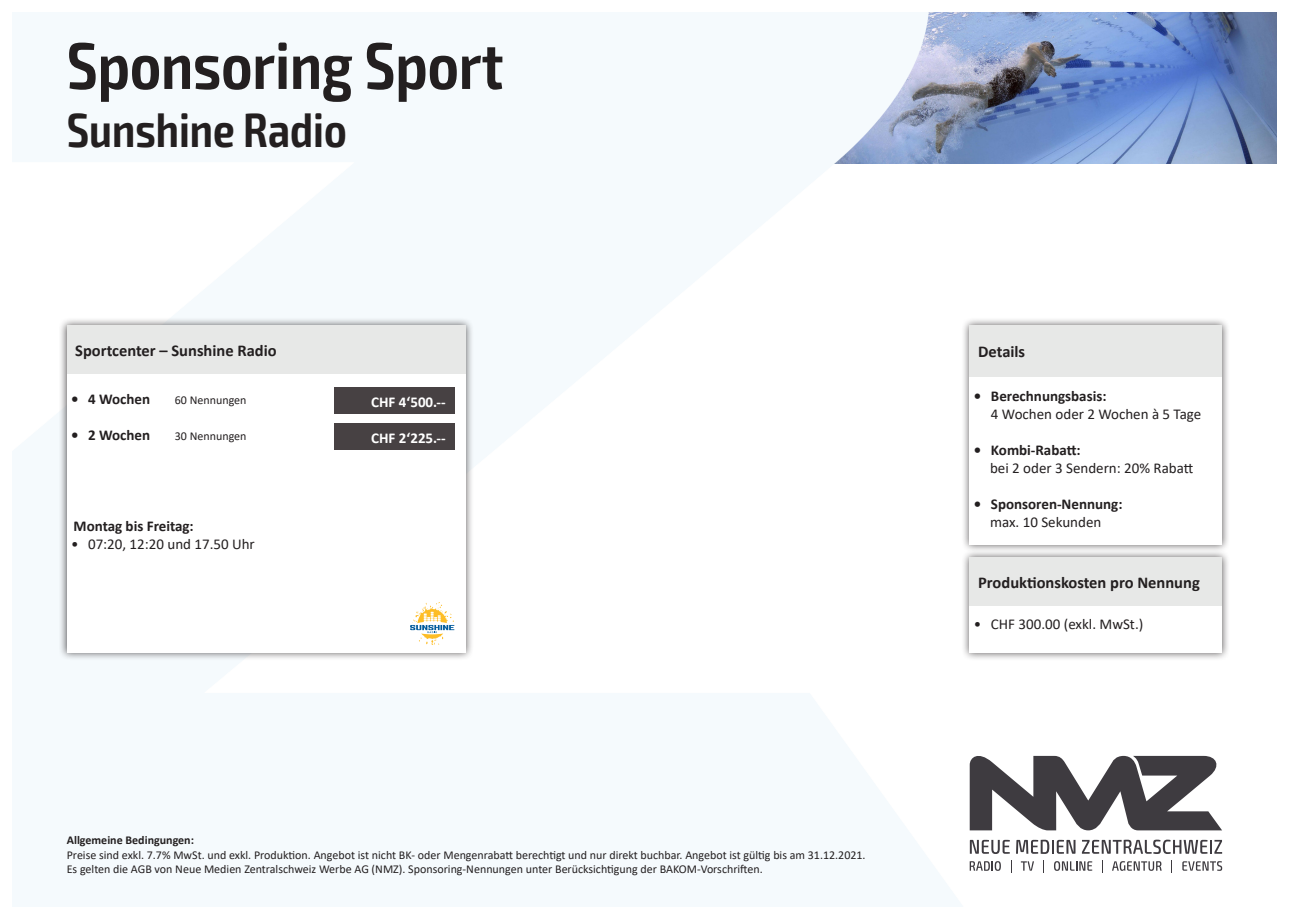
<style>
.page{position:relative;width:1289px;height:919px;background:#fff}
.page>*{position:absolute;margin:0;border:0;box-sizing:border-box;transform-origin:0 0}
.Angebot_Titel{font:600 condensed 66px "Exo 2";color:#231f20}
.Angebot_Titel-2{font:600 condensed 48px "Exo 2";color:#231f20}
.Kasten_Titel{font:700 16.5px "Calibri";color:#231f20}
.Kasten_Text{font:15px/18px "Calibri";color:#231f20}
.Kasten_Text-2{font:700 15px "Calibri";color:#231f20}
.Preis{font:700 15px "Calibri";color:#fff}
.AGB{font:12px/14.4px "Calibri";color:#231f20}
.t1{font:700 12px "Calibri";color:#231f20}
.s1{font-weight:700}
</style>
<div class="page">
<img style="left:70px;top:13px;width:1206px;height:860px">
<svg style="left:969px;top:755px;width:253px;height:75px"></svg>
<svg style="left:969px;top:861px;width:31px;height:9px"></svg>
<svg style="left:1010px;top:860px;width:1px;height:12px"></svg>
<svg style="left:1020px;top:861px;width:14px;height:9px"></svg>
<svg style="left:1043px;top:860px;width:1px;height:12px"></svg>
<svg style="left:1053px;top:861px;width:39px;height:9px"></svg>
<svg style="left:1101px;top:860px;width:1px;height:12px"></svg>
<svg style="left:1111px;top:861px;width:50px;height:9px"></svg>
<svg style="left:1171px;top:860px;width:1px;height:12px"></svg>
<svg style="left:1182px;top:861px;width:40px;height:9px"></svg>
<svg style="left:969px;top:839px;width:40px;height:14px"></svg>
<svg style="left:1015px;top:839px;width:60px;height:14px"></svg>
<svg style="left:1081px;top:839px;width:141px;height:14px"></svg>
<div style="left:961px;top:549px;width:269px;height:112px;background:#231f20;opacity:.75"></div>
<div style="left:969px;top:557px;width:253px;height:95px;background:#fff"></div>
<div style="left:969px;top:557px;width:253px;height:49px;background:#e7e8e7"></div>
<div style="left:961px;top:317px;width:269px;height:235px;background:#231f20;opacity:.75"></div>
<div style="left:969px;top:325px;width:253px;height:219px;background:#fff"></div>
<div style="left:969px;top:325px;width:253px;height:52px;background:#e7e8e7"></div>
<div style="left:59px;top:317px;width:414px;height:343px;background:#231f20;opacity:.75"></div>
<div style="left:67px;top:325px;width:398px;height:327px;background:#fff"></div>
<div style="left:67px;top:325px;width:398px;height:49px;background:#e7e8e7"></div>
<svg style="left:410px;top:602px;width:44px;height:43px"></svg>
<div style="left:334px;top:387px;width:120px;height:27px;background:#474143"></div>
<div style="left:334px;top:423px;width:120px;height:27px;background:#474143"></div>
<p class="Angebot_Titel" style="left:67px;top:27px;width:438px">Sponsoring Sport</p>
<p class="Angebot_Titel-2" style="left:67px;top:101px;width:281px">Sunshine Radio</p>
<p class="Kasten_Titel" style="left:75px;top:339px;width:203px">Sportcenter – Sunshine Radio</p>
<p class="Kasten_Text-2" style="left:71px;top:389px;width:81px">• 4 Wochen</p>
<p class="AGB" style="left:175px;top:393px;width:73px">60 Nennungen</p>
<p class="Kasten_Text-2" style="left:71px;top:425px;width:81px">• 2 Wochen</p>
<p class="AGB" style="left:175px;top:429px;width:73px">30 Nennungen</p>
<p class="Kasten_Text-2" style="left:74px;top:515px;width:122px">Montag bis Freitag:</p>
<p class="Kasten_Text" style="left:71px;top:534px;width:185px">• 07:20, 12:20 und 17.50 Uhr</p>
<p class="Preis" style="left:371px;top:391px;width:76px">CHF 4‘500.--</p>
<p class="Preis" style="left:371px;top:427px;width:76px">CHF 2‘225.--</p>
<p class="t1" style="left:67px;top:831px;width:129px">Allgemeine Bedingungen:</p>
<p class="AGB" style="left:67px;top:847px;width:800px">Preise sind exkl. 7.7% MwSt. und exkl. Produktion. Angebot ist nicht BK- oder Mengenrabatt berechtigt und nur direkt buchbar. Angebot ist gültig bis am 31.12.2021.<br>Es gelten die AGB von Neue Medien Zentralschweiz Werbe AG (NMZ). Sponsoring-Nennungen unter Berücksichtigung der BAKOM-Vorschriften.</p>
<p class="Kasten_Titel" style="left:978px;top:340px;width:49px">Details</p>
<p class="Kasten_Text" style="left:990px;top:387px;width:212px;text-indent:-17px"><span class="s1">• Berechnungsbasis:<br></span>4 Wochen oder 2 Wochen à 5 Tage</p>
<p class="Kasten_Text-2" style="left:973px;top:439px;width:108px">• Kombi-Rabatt:</p>
<p class="Kasten_Text" style="left:990px;top:459px;width:205px">bei 2 oder 3 Sendern: 20% Rabatt</p>
<p class="Kasten_Text-2" style="left:973px;top:493px;width:150px">• Sponsoren-Nennung:</p>
<p class="Kasten_Text" style="left:990px;top:513px;width:113px">max. 10 Sekunden</p>
<p class="Kasten_Titel" style="left:978px;top:570px;width:223px">Produktionskosten pro Nennung</p>
<p class="Kasten_Text" style="left:973px;top:614px;width:171px">• CHF 300.00 (exkl. MwSt.)</p>
</div>
